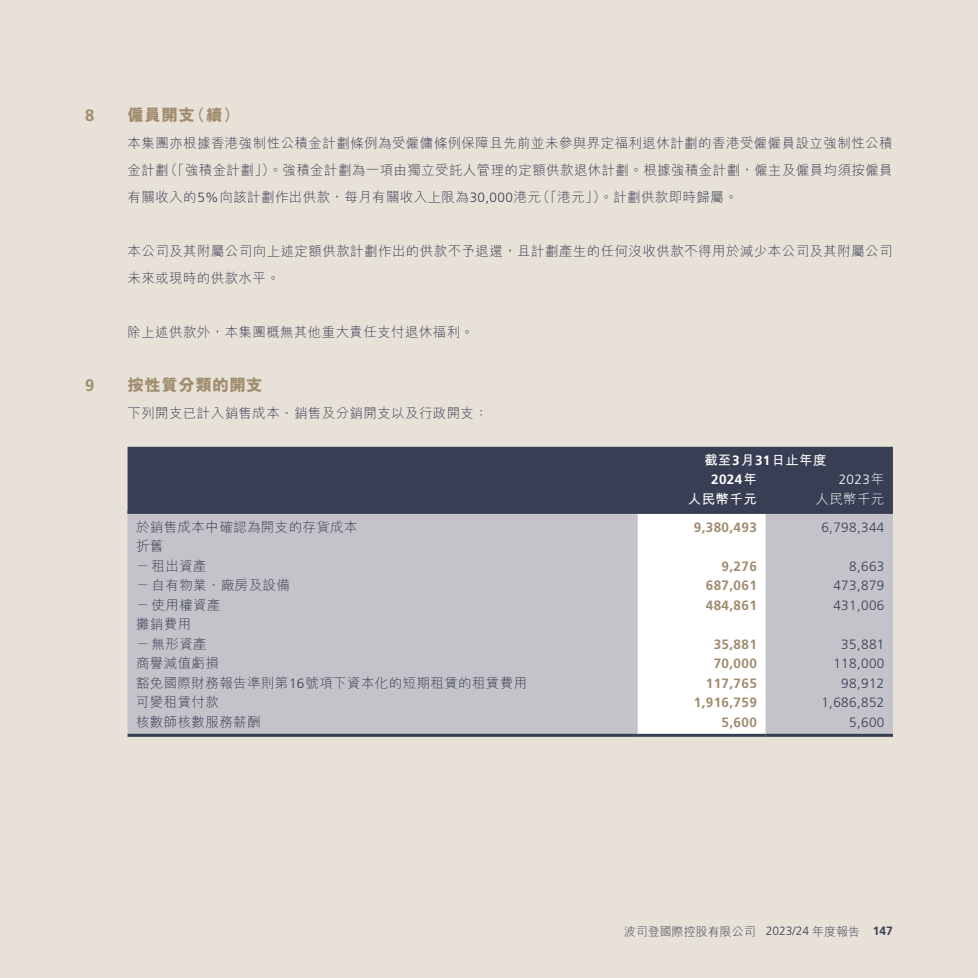
<style>
.page{position:relative;width:978px;height:978px;background:#e8e1d8}
.page>*{position:absolute;margin:0;border:0;box-sizing:border-box;transform-origin:0 0}
.t1{font:800 16.5px "M Hei HK";letter-spacing:.03em;color:#a08c6e}
.t2{font:700 16.5px "Frutiger LT Std";color:#a08c6e}
.t3{font:300 13.5px/27px "M Hei HK";letter-spacing:.03em;color:#383e53}
.t4{font:700 13.5px "Frutiger LT Std";letter-spacing:.03em;color:#a08c6e}
.t5{font:300 13.5px "Frutiger LT Std";letter-spacing:.03em;color:#383e53}
.t6{font:700 13.5px "M Hei HK";letter-spacing:.03em;color:#fff}
.t7{font:700 13.5px "Frutiger LT Std";color:#fff}
.t8{font:300 13.5px "Frutiger LT Std";color:#fff}
.t9{font:300 13.5px "M Hei HK";letter-spacing:.03em;color:#fff}
.t10{font:300 12px "M Hei HK";color:#383e53}
.s1{font-family:"Frutiger LT Std"}
.s2{font-family:"M Hei HK"}
.s3{font-family:"Frutiger LT Std";font-weight:700}
</style>
<div class="page">
<div style="left:128px;top:447px;width:765px;height:64px;background:#383e53"></div>
<div style="left:128px;top:514px;width:765px;height:220px;background:#c5c3ca"></div>
<div style="left:638px;top:514px;width:127px;height:220px;background:#fff"></div>
<hr style="left:128px;top:511px;width:510px;height:3px;background:#383e53">
<hr style="left:638px;top:511px;width:127px;height:3px;background:#383e53">
<hr style="left:765px;top:511px;width:128px;height:3px;background:#383e53">
<hr style="left:128px;top:734px;width:510px;height:3px;background:#383e53">
<hr style="left:638px;top:734px;width:127px;height:3px;background:#383e53">
<hr style="left:765px;top:734px;width:128px;height:3px;background:#383e53">
<p class="t2" style="left:85px;top:106px;width:11px">8</p>
<p class="t1" style="left:128px;top:104px;width:113px">僱員開支（續）</p>
<p class="t3" style="left:128px;top:129px;width:767px;text-align:justify">本集團亦根據香港強制性公積金計劃條例為受僱傭條例保障且先前並未參與界定福利退休計劃的香港受僱僱員設立強制性公積金計劃（「強積金計劃」）。強積金計劃為一項由獨立受託人管理的定額供款退休計劃。根據強積金計劃，僱主及僱員均須按僱員有關收入的<span class="s1">5%</span>向該計劃作出供款，每月有關收入上限為<span class="s1">30,000</span>港元（「港元」）。計劃供款即時歸屬。</p>
<p class="t3" style="left:128px;top:237px;width:767px">本公司及其附屬公司向上述定額供款計劃作出的供款不予退還，且計劃產生的任何沒收供款不得用於減少本公司及其附屬公司未來或現時的供款水平。</p>
<p class="t3" style="left:128px;top:318px;width:348px">除上述供款外，本集團概無其他重大責任支付退休福利。</p>
<p class="t2" style="left:85px;top:376px;width:11px">9</p>
<p class="t1" style="left:128px;top:374px;width:137px">按性質分類的開支</p>
<p class="t3" style="left:128px;top:399px;width:362px">下列開支已計入銷售成本、銷售及分銷開支以及行政開支：</p>
<p class="t6" style="left:704px;top:450px;width:124px">截至<span class="s1">3</span>月<span class="s1">31</span>日止年度</p>
<p class="t7" style="left:711px;top:471px;width:47px">2024<span class="s2">年</span></p>
<p class="t8" style="left:839px;top:472px;width:47px">2023<span class="s2">年</span></p>
<p class="t6" style="left:688px;top:489px;width:71px">人民幣千元</p>
<p class="t9" style="left:815px;top:492px;width:71px">人民幣千元</p>
<p class="t3" style="left:136px;top:513px;width:223px">於銷售成本中確認為開支的存貨成本</p>
<p class="t4" style="left:694px;top:519px;width:65px">9,380,493</p>
<p class="t5" style="left:821px;top:519px;width:65px">6,798,344</p>
<p class="t3" style="left:136px;top:536px;width:72px;line-height:19.5px">折舊<br>－租出資產</p>
<p class="t4" style="left:722px;top:558px;width:37px">9,276</p>
<p class="t5" style="left:849px;top:558px;width:37px">8,663</p>
<p class="t3" style="left:136px;top:571px;width:155px">－自有物業、廠房及設備</p>
<p class="t4" style="left:706px;top:577px;width:53px">687,061</p>
<p class="t5" style="left:833px;top:578px;width:53px">473,879</p>
<p class="t3" style="left:136px;top:591px;width:86px">－使用權資產</p>
<p class="t4" style="left:706px;top:597px;width:53px">484,861</p>
<p class="t5" style="left:833px;top:597px;width:53px">431,006</p>
<p class="t3" style="left:136px;top:614px;width:72px;line-height:19.5px">攤銷費用－無形資產</p>
<p class="t4" style="left:714px;top:636px;width:45px">35,881</p>
<p class="t5" style="left:841px;top:636px;width:45px">35,881</p>
<p class="t3" style="left:136px;top:649px;width:84px">商譽減值虧損</p>
<p class="t4" style="left:714px;top:655px;width:45px">70,000</p>
<p class="t5" style="left:833px;top:656px;width:53px">118,000</p>
<p class="t3" style="left:136px;top:669px;width:393px">豁免國際財務報告準則第<span class="s1">16</span>號項下資本化的短期租賃的租賃費用</p>
<p class="t4" style="left:706px;top:675px;width:53px">117,765</p>
<p class="t5" style="left:841px;top:675px;width:45px">98,912</p>
<p class="t3" style="left:136px;top:688px;width:84px">可變租賃付款</p>
<p class="t4" style="left:694px;top:694px;width:65px">1,916,759</p>
<p class="t5" style="left:821px;top:695px;width:65px">1,686,852</p>
<p class="t3" style="left:136px;top:708px;width:126px">核數師核數服務薪酬</p>
<p class="t4" style="left:722px;top:714px;width:37px">5,600</p>
<p class="t5" style="left:849px;top:714px;width:37px">5,600</p>
<p class="t10" style="left:624px;top:925px;width:271px">波司登國際控股有限公司 <span class="s1">2023/24</span> 年度報告 <span class="s3">147</span></p>
</div>
